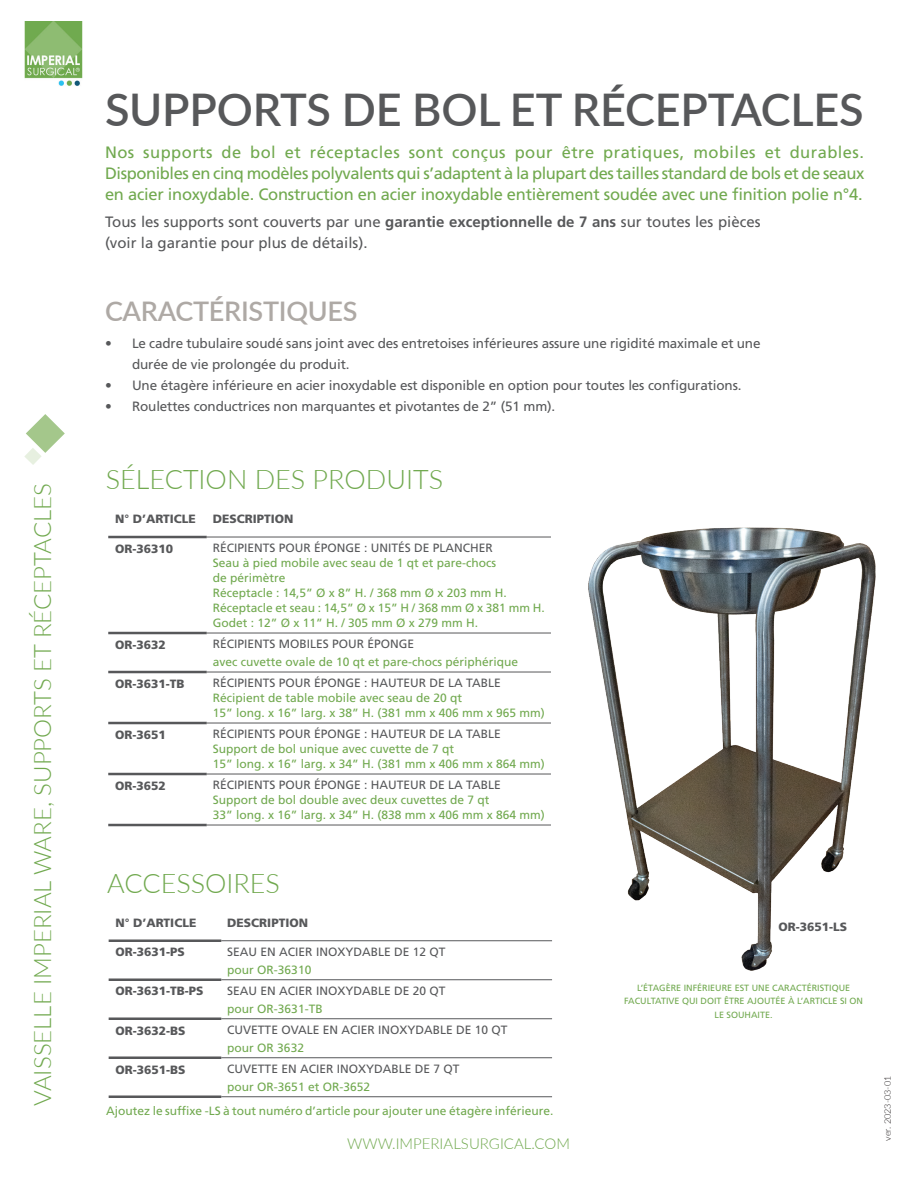
<style>
.page{position:relative;width:918px;height:1188px;background:#fff}
.page>*{position:absolute;margin:0;border:0;box-sizing:border-box;transform-origin:0 0}
.t1{font:600 45px "Lato";letter-spacing:-.005em;color:#57585a}
.t2{font:300 27px "Lato";color:#71a94f}
.t3{font:600 27px "Lato";letter-spacing:-.01em;color:#aea9a5}
.t4{font:300 24px "Lato";color:#71a94f}
.t5{font:16.5px/21px "Frutiger LT Std";letter-spacing:-.015em;color:#71a94f;text-align:justify}
.t6{font:15px/21px "Frutiger LT Std";color:#57585a}
.t7{font:300 15px "Lato";color:#71a94f}
.t8{font:13.5px/21px "Frutiger LT Std";letter-spacing:-.01em;color:#57585a}
.t9{font:12px/15px "Frutiger LT Std";color:#71a94f}
.t10{font:12px "Frutiger LT Std";color:#57585a}
.t11{font:900 12px "Frutiger LT Std";color:#57585a}
.t12{font:9px/13.5px "Frutiger LT Std";color:#71a94f;text-align:center}
.t13{font:300 9px "Lato";color:#231f20}
.s1{font-weight:700}
</style>
<div class="page">
<svg style="left:24px;top:414px;width:41px;height:51px"></svg>
<img style="left:24px;top:21px;width:58px;height:65px">
<hr style="left:108px;top:536px;width:99px;height:2px;background:#57585a">
<hr style="left:108px;top:632px;width:99px;height:2px;background:#57585a">
<hr style="left:108px;top:671px;width:99px;height:2px;background:#57585a">
<hr style="left:108px;top:722px;width:99px;height:2px;background:#57585a">
<hr style="left:108px;top:773px;width:99px;height:2px;background:#57585a">
<hr style="left:207px;top:633px;width:344px;height:1px;background:#57585a">
<hr style="left:207px;top:672px;width:344px;height:1px;background:#57585a">
<hr style="left:207px;top:723px;width:344px;height:1px;background:#57585a">
<hr style="left:207px;top:774px;width:344px;height:1px;background:#57585a">
<hr style="left:207px;top:825px;width:344px;height:1px;background:#57585a">
<hr style="left:207px;top:537px;width:344px;height:1px;background:#57585a">
<hr style="left:108px;top:824px;width:99px;height:2px;background:#57585a">
<hr style="left:109px;top:939px;width:112px;height:3px;background:#57585a">
<hr style="left:109px;top:978px;width:112px;height:3px;background:#57585a">
<hr style="left:109px;top:1017px;width:112px;height:3px;background:#57585a">
<hr style="left:109px;top:1056px;width:112px;height:3px;background:#57585a">
<hr style="left:221px;top:979px;width:331px;height:1px;background:#57585a">
<hr style="left:221px;top:1018px;width:331px;height:1px;background:#57585a">
<hr style="left:221px;top:1057px;width:331px;height:1px;background:#57585a">
<hr style="left:221px;top:1096px;width:331px;height:1px;background:#57585a">
<hr style="left:221px;top:940px;width:331px;height:1px;background:#57585a">
<hr style="left:109px;top:1095px;width:112px;height:3px;background:#57585a">
<img style="left:588px;top:527px;width:288px;height:444px">
<h3 class="t4" style="left:26px;top:1106px;width:624px;rotate:-90deg">VAISSELLE IMPERIAL WARE, SUPPORTS ET RÉCEPTACLES</h3>
<h1 class="t1" style="left:105px;top:77px;width:760px">SUPPORTS DE BOL ET RÉCEPTACLES</h1>
<p class="t5" style="left:105px;top:142px;width:761px">Nos supports de bol et réceptacles sont conçus pour être pratiques, mobiles et durables.<br>Disponibles en cinq modèles polyvalents qui s’adaptent à la plupart des tailles standard de bols et de seaux en acier inoxydable. Construction en acier inoxydable entièrement soudée avec une finition polie n°4.</p>
<p class="t6" style="left:105px;top:212px;width:657px">Tous les supports sont couverts par une <span class="s1">garantie exceptionnelle de 7 ans</span> sur toutes les pièces (voir la garantie pour plus de détails).</p>
<h2 class="t3" style="left:105px;top:291px;width:254px">CARACTÉRISTIQUES</h2>
<p class="t8" style="left:132px;top:333px;width:630px;text-indent:-27px">• Le cadre tubulaire soudé sans joint avec des entretoises inférieures assure une rigidité maximale et une durée de vie prolongée du produit.</p>
<p class="t8" style="left:105px;top:375px;width:638px">• Une étagère inférieure en acier inoxydable est disponible en option pour toutes les configurations.</p>
<p class="t8" style="left:105px;top:396px;width:452px">• Roulettes conductrices non marquantes et pivotantes de 2” (51 mm).</p>
<h2 class="t2" style="left:106px;top:461px;width:339px">SÉLECTION DES PRODUITS</h2>
<p class="t11" style="left:115px;top:512px;width:82px">N° D’ARTICLE</p>
<p class="t11" style="left:213px;top:512px;width:82px">DESCRIPTION</p>
<p class="t11" style="left:115px;top:541px;width:60px">OR-36310</p>
<p class="t10" style="left:213px;top:541px;width:282px">RÉCIPIENTS POUR ÉPONGE : UNITÉS DE PLANCHER</p>
<p class="t9" style="left:213px;top:555px;width:334px">Seau à pied mobile avec seau de 1 qt et pare-chocs<br>de périmètre<br>Réceptacle : 14,5” Ø x 8” H. / 368 mm Ø x 203 mm H.<br>Réceptacle et seau : 14,5” Ø x 15” H / 368 mm Ø x 381 mm H.<br>Godet : 12” Ø x 11” H. / 305 mm Ø x 279 mm H.</p>
<p class="t11" style="left:115px;top:637px;width:52px">OR-3632</p>
<p class="t10" style="left:213px;top:637px;width:203px">RÉCIPIENTS MOBILES POUR ÉPONGE</p>
<p class="t9" style="left:213px;top:654px;width:307px">avec cuvette ovale de 10 qt et pare-chocs périphérique</p>
<p class="t11" style="left:115px;top:676px;width:71px">OR-3631-TB</p>
<p class="t10" style="left:213px;top:676px;width:290px">RÉCIPIENTS POUR ÉPONGE : HAUTEUR DE LA TABLE</p>
<p class="t9" style="left:213px;top:690px;width:334px">Récipient de table mobile avec seau de 20 qt<br>15” long. x 16” larg. x 38” H. (381 mm x 406 mm x 965 mm)</p>
<p class="t11" style="left:115px;top:727px;width:52px">OR-3651</p>
<p class="t10" style="left:213px;top:727px;width:290px">RÉCIPIENTS POUR ÉPONGE : HAUTEUR DE LA TABLE</p>
<p class="t9" style="left:213px;top:741px;width:334px">Support de bol unique avec cuvette de 7 qt<br>15” long. x 16” larg. x 34” H. (381 mm x 406 mm x 864 mm)</p>
<p class="t11" style="left:115px;top:778px;width:52px">OR-3652</p>
<p class="t10" style="left:213px;top:778px;width:290px">RÉCIPIENTS POUR ÉPONGE : HAUTEUR DE LA TABLE</p>
<p class="t9" style="left:213px;top:792px;width:334px">Support de bol double avec deux cuvettes de 7 qt<br>33” long. x 16” larg. x 34” H. (838 mm x 406 mm x 864 mm)</p>
<h2 class="t2" style="left:107px;top:865px;width:174px">ACCESSOIRES</h2>
<p class="t11" style="left:115px;top:915px;width:82px">N° D’ARTICLE</p>
<p class="t11" style="left:227px;top:915px;width:82px">DESCRIPTION</p>
<p class="t11" style="left:115px;top:945px;width:71px">OR-3631-PS</p>
<p class="t10" style="left:227px;top:945px;width:220px">SEAU EN ACIER INOXYDABLE DE 12 QT</p>
<p class="t9" style="left:227px;top:962px;width:86px">pour OR-36310</p>
<p class="t11" style="left:115px;top:984px;width:90px">OR-3631-TB-PS</p>
<p class="t10" style="left:227px;top:984px;width:220px">SEAU EN ACIER INOXYDABLE DE 20 QT</p>
<p class="t9" style="left:227px;top:1001px;width:97px">pour OR-3631-TB</p>
<p class="t11" style="left:115px;top:1023px;width:72px">OR-3632-BS</p>
<p class="t10" style="left:227px;top:1023px;width:282px">CUVETTE OVALE EN ACIER INOXYDABLE DE 10 QT</p>
<p class="t9" style="left:227px;top:1040px;width:78px">pour OR 3632</p>
<p class="t11" style="left:115px;top:1062px;width:72px">OR-3651-BS</p>
<p class="t10" style="left:227px;top:1062px;width:234px">CUVETTE EN ACIER INOXYDABLE DE 7 QT</p>
<p class="t9" style="left:227px;top:1079px;width:144px">pour OR-3651 et OR-3652</p>
<p class="t9" style="left:106px;top:1103px;width:449px">Ajoutez le suffixe -LS à tout numéro d’article pour ajouter une étagère inférieure.</p>
<p class="t7" style="left:347px;top:1133px;width:224px">WWW.IMPERIALSURGICAL.COM</p>
<p class="t11" style="left:778px;top:920px;width:70px">OR-3651-LS</p>
<p class="t12" style="left:624px;top:981px;width:241px">L’ÉTAGÈRE INFÉRIEURE EST UNE CARACTÉRISTIQUE<br>FACULTATIVE QUI DOIT ÊTRE AJOUTÉE À L’ARTICLE SI ON<br>LE SOUHAITE.</p>
<p class="t13" style="left:881px;top:1141px;width:66px;rotate:-90deg">ver. 2023-03-01</p>
</div>
